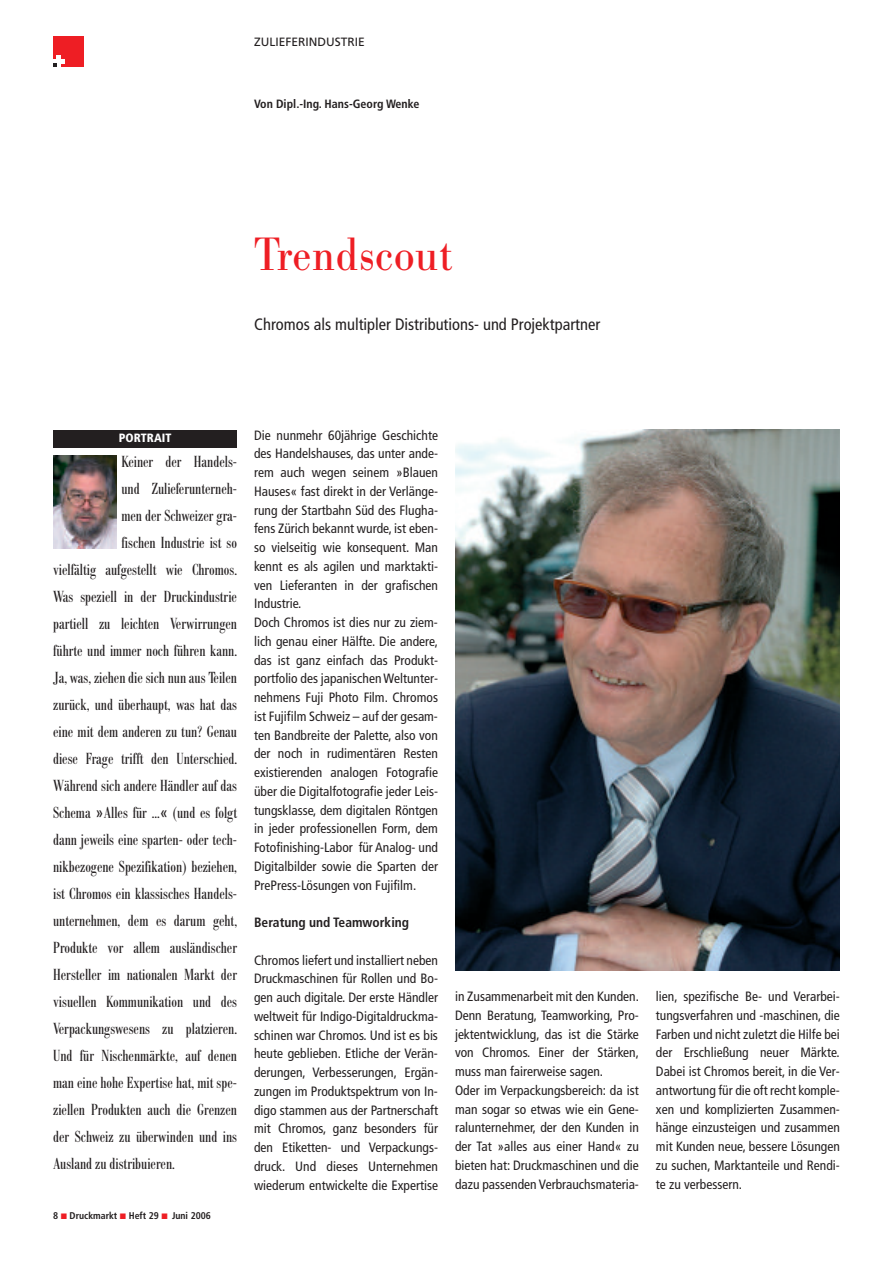
<style>
.page{position:relative;width:893px;height:1263px;background:#fff}
.page>*{position:absolute;margin:0;border:0;box-sizing:border-box;transform-origin:0 0}
.t1{font:48px "Bodoni Nr 1 SB";color:#ee1e24;scale:.9 1}
.t2{font:16.5px "Bodoni Nr 1 SB Con";color:#231f20}
.t3{font:condensed 16.5px "Frutiger";color:#231f20}
.t4{font:condensed 13.5px/18.8px "Frutiger";color:#231f20}
.t5{font:700 condensed 13.5px "Frutiger";color:#231f20}
.t6{font:700 condensed 12px "Frutiger";color:#231f20}
.t7{font:12px "Frutiger";color:#231f20}
.t8{font:900 condensed 12px "Frutiger";color:#fff}
.t9{font:700 condensed 9.75px "Frutiger";color:#231f20}
.s1{font-family:"Frutiger";font-stretch:condensed}
</style>
<div class="page">
<div style="left:53px;top:431px;width:184px;height:17px;background:#231f20"></div>
<div style="left:53px;top:36px;width:31px;height:31px;background:#ee1e24"></div>
<div style="left:53px;top:59px;width:12px;height:5px;background:#fff"></div>
<hr style="left:57px;top:56px;width:4px;height:11px;background:#fff">
<img style="left:53px;top:455px;width:64px;height:94px">
<img style="left:455px;top:429px;width:385px;height:542px">
<p class="t7" style="left:254px;top:37px;width:112px">ZULIEFERINDUSTRIE</p>
<p class="t6" style="left:254px;top:99px;width:167px">Von Dipl.-Ing. Hans-Georg Wenke</p>
<h1 class="t1" style="left:254px;top:225px;width:222px">Trendscout</h1>
<p class="t3" style="left:254px;top:317px;width:348px">Chromos als multipler Distributions- und Projektpartner</p>
<p class="t8" style="left:119px;top:433px;width:54px">PORTRAIT</p>
<p class="t2" style="left:121px;top:451px;width:117px">Keiner der Handels-</p>
<p class="t2" style="left:121px;top:478px;width:117px">und Zulieferunterneh-</p>
<p class="t2" style="left:121px;top:505px;width:117px">men der Schweizer gra-</p>
<p class="t2" style="left:121px;top:532px;width:117px">fischen Industrie ist so</p>
<p class="t2" style="left:53px;top:559px;width:185px">vielfältig aufgestellt wie Chromos.</p>
<p class="t2" style="left:53px;top:586px;width:185px">Was speziell in der Druckindustrie</p>
<p class="t2" style="left:53px;top:613px;width:185px">partiell zu leichten Verwirrungen</p>
<p class="t2" style="left:53px;top:640px;width:185px">führte und immer noch führen kann.</p>
<p class="t2" style="left:53px;top:667px;width:185px">Ja, was, ziehen die sich nun aus Teilen</p>
<p class="t2" style="left:53px;top:694px;width:185px">zurück, und überhaupt, was hat das</p>
<p class="t2" style="left:53px;top:721px;width:185px">eine mit dem anderen zu tun? Genau</p>
<p class="t2" style="left:53px;top:748px;width:185px">diese Frage trifft den Unterschied.</p>
<p class="t2" style="left:53px;top:775px;width:185px">Während sich andere Händler auf das</p>
<p class="t2" style="left:53px;top:802px;width:185px">Schema <span class="s1">»</span>Alles für ...<span class="s1">«</span> (und es folgt</p>
<p class="t2" style="left:53px;top:829px;width:185px">dann jeweils eine sparten- oder tech-</p>
<p class="t2" style="left:53px;top:856px;width:185px">nikbezogene Spezifikation) beziehen,</p>
<p class="t2" style="left:53px;top:883px;width:185px">ist Chromos ein klassisches Handels-</p>
<p class="t2" style="left:53px;top:910px;width:185px">unternehmen, dem es darum geht,</p>
<p class="t2" style="left:53px;top:937px;width:185px">Produkte vor allem ausländischer</p>
<p class="t2" style="left:53px;top:964px;width:185px">Hersteller im nationalen Markt der</p>
<p class="t2" style="left:53px;top:991px;width:185px">visuellen Kommunikation und des</p>
<p class="t2" style="left:53px;top:1018px;width:185px">Verpackungswesens zu platzieren.</p>
<p class="t2" style="left:53px;top:1045px;width:185px">Und für Nischenmärkte, auf denen</p>
<p class="t2" style="left:53px;top:1072px;width:185px">man eine hohe Expertise hat, mit spe-</p>
<p class="t2" style="left:53px;top:1099px;width:185px">ziellen Produkten auch die Grenzen</p>
<p class="t2" style="left:53px;top:1126px;width:185px">der Schweiz zu überwinden und ins</p>
<p class="t2" style="left:53px;top:1153px;width:123px">Ausland zu distribuieren.</p>
<p class="t9" style="left:53px;top:1212px;width:107px">8 Druckmarkt Heft 29</p>
<p class="t9" style="left:172px;top:1212px;width:40px">Juni 2006</p>
<p class="t4" style="left:254px;top:427px;width:185px">Die nunmehr 60jährige Geschichte des Handelshauses, das unter ande&shy;rem auch wegen seinem »Blauen Hauses« fast direkt in der Verlänge&shy;rung der Startbahn Süd des Flugha&shy;fens Zürich bekannt wurde, ist eben&shy;so vielseitig wie konsequent. Man kennt es als agilen und marktakti&shy;ven Lieferanten in der grafischen Industrie.<br>Doch Chromos ist dies nur zu ziem&shy;lich genau einer Hälfte. Die andere, das ist ganz einfach das Produkt&shy;portfolio des japanischen Weltunter&shy;nehmens Fuji Photo Film. Chromos ist Fujifilm Schweiz – auf der gesam&shy;ten Bandbreite der Palette, also von der noch in rudimentären Resten existierenden analogen Fotografie über die Digitalfotografie jeder Leis&shy;tungsklasse, dem digitalen Röntgen in jeder professionellen Form, dem Fotofinishing-Labor für Analog- und Digitalbilder sowie die Sparten der PrePress-Lösungen von Fujifilm.</p>
<p class="t5" style="left:254px;top:917px;width:157px">Beratung und Teamworking</p>
<p class="t4" style="left:254px;top:952px;width:185px;text-align:justify">Chromos liefert und installiert neben Druckmaschinen für Rollen und Bo&shy;gen auch digitale. Der erste Händler weltweit für Indigo-Digitaldruckma&shy;schinen war Chromos. Und ist es bis heute geblieben. Etliche der Verän&shy;derungen, Verbesserungen, Ergän&shy;zungen im Produktspektrum von In&shy;digo stammen aus der Partnerschaft mit Chromos, ganz besonders für den Etiketten- und Verpackungs&shy;druck. Und dieses Unternehmen wiederum entwickelte die Expertise</p>
<p class="t4" style="left:455px;top:988px;width:185px">in Zusammenarbeit mit den Kunden.<br>Denn Beratung, Teamworking, Pro&shy;jektentwicklung, das ist die Stärke von Chromos. Einer der Stärken, muss man fairerweise sagen.<br>Oder im Verpackungsbereich: da ist man sogar so etwas wie ein Gene&shy;ralunternehmer, der den Kunden in der Tat »alles aus einer Hand« zu bieten hat: Druckmaschinen und die dazu passenden Verbrauchsmateria-</p>
<p class="t4" style="left:656px;top:988px;width:185px;text-align:justify">lien, spezifische Be- und Verarbei&shy;tungsverfahren und -maschinen, die Farben und nicht zuletzt die Hilfe bei der Erschließung neuer Märkte.<br>Dabei ist Chromos bereit, in die Ver&shy;antwortung für die oft recht komple&shy;xen und komplizierten Zusammen&shy;hänge einzusteigen und zusammen mit Kunden neue, bessere Lösungen zu suchen, Marktanteile und Rendi&shy;te zu verbessern.</p>
</div>
